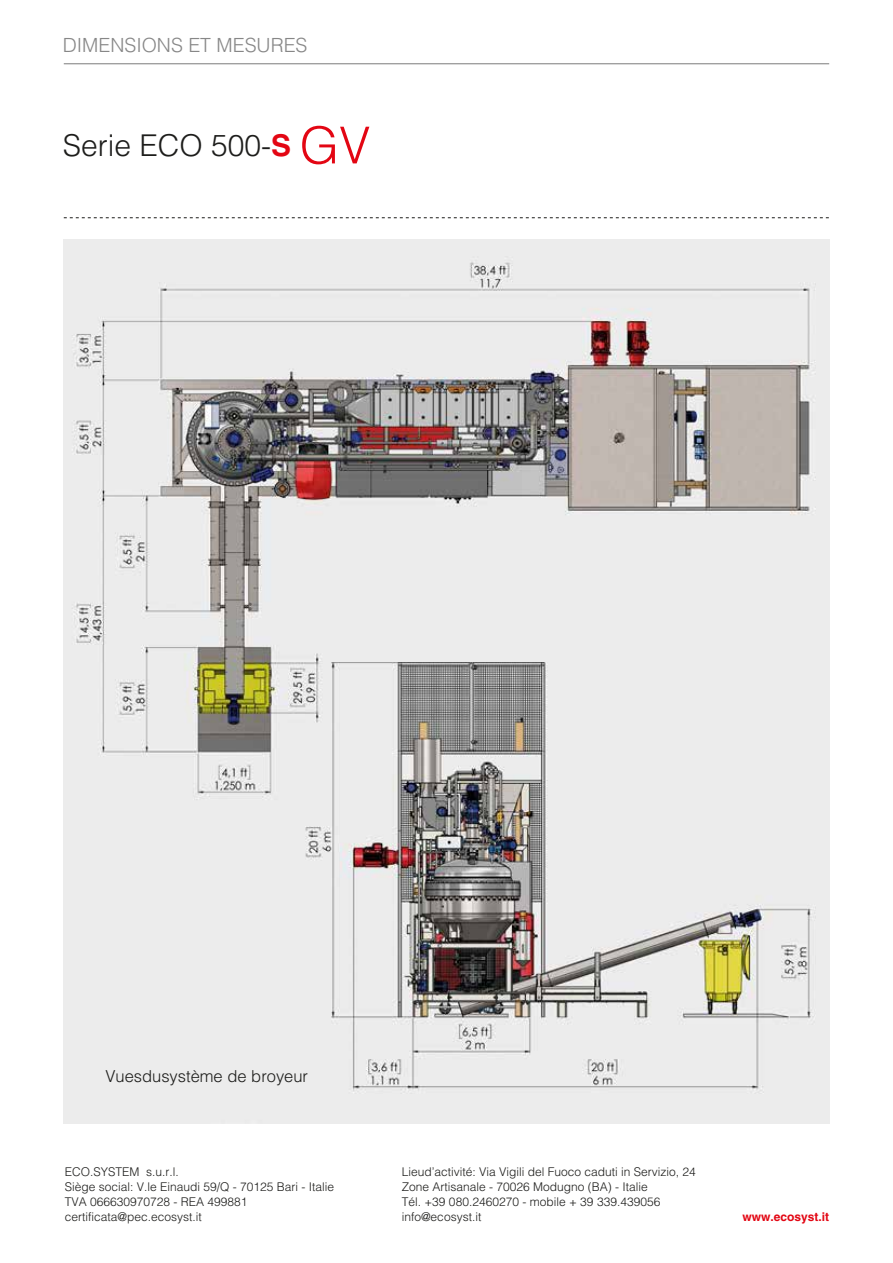
<style>
.page{position:relative;width:893px;height:1263px;background:#fff}
.page>*{position:absolute;margin:0;border:0;box-sizing:border-box;transform-origin:0 0}
.t1{font:300 30px "Helvetica LT Std";color:#1d1d1b}
.t2{font:300 19.5px "Helvetica LT Std";color:#878787}
.t3{font:300 16.5px "Helvetica LT Std";color:#1d1d1b}
.t4{font:300 12px/15px "Helvetica LT Std";color:#1d1d1b}
.t5{font:700 12px "Helvetica LT Std";color:#e30613}
.s1{font-weight:700;color:#e30613}
.s2{font-size:51px;color:#e30613}
</style>
<div class="page">
<img style="left:64px;top:239px;width:765px;height:885px">
<hr style="left:64px;top:64px;width:765px;height:1px;background:#7c7b7b">
<svg style="left:64px;top:217px;width:765px;height:1px"></svg>
<h2 class="t2" style="left:63px;top:33px;width:246px">DIMENSIONS ET MESURES</h2>
<h1 class="t1" style="left:63px;top:127px;width:309px">Serie ECO 500-<span class="s1">S</span> <span class="s2">GV</span></h1>
<h3 class="t3" style="left:105px;top:1065px;width:204px">Vuesdusystème de broyeur</h3>
<p class="t4" style="left:65px;top:1164px;width:271px">ECO.SYSTEM s.u.r.l.<br>Siège social: V.le Einaudi 59/Q - 70125 Bari - Italie TVA 066630970728 - REA 499881 certificata@pec.ecosyst.it</p>
<p class="t4" style="left:402px;top:1164px;width:296px">Lieud’activité: Via Vigili del Fuoco caduti in Servizio, 24<br>Zone Artisanale - 70026 Modugno (BA) - Italie<br>Tél. +39 080.2460270 - mobile + 39 339.439056 info@ecosyst.it</p>
<p class="t5" style="left:742px;top:1209px;width:88px">www.ecosyst.it</p>
</div>
